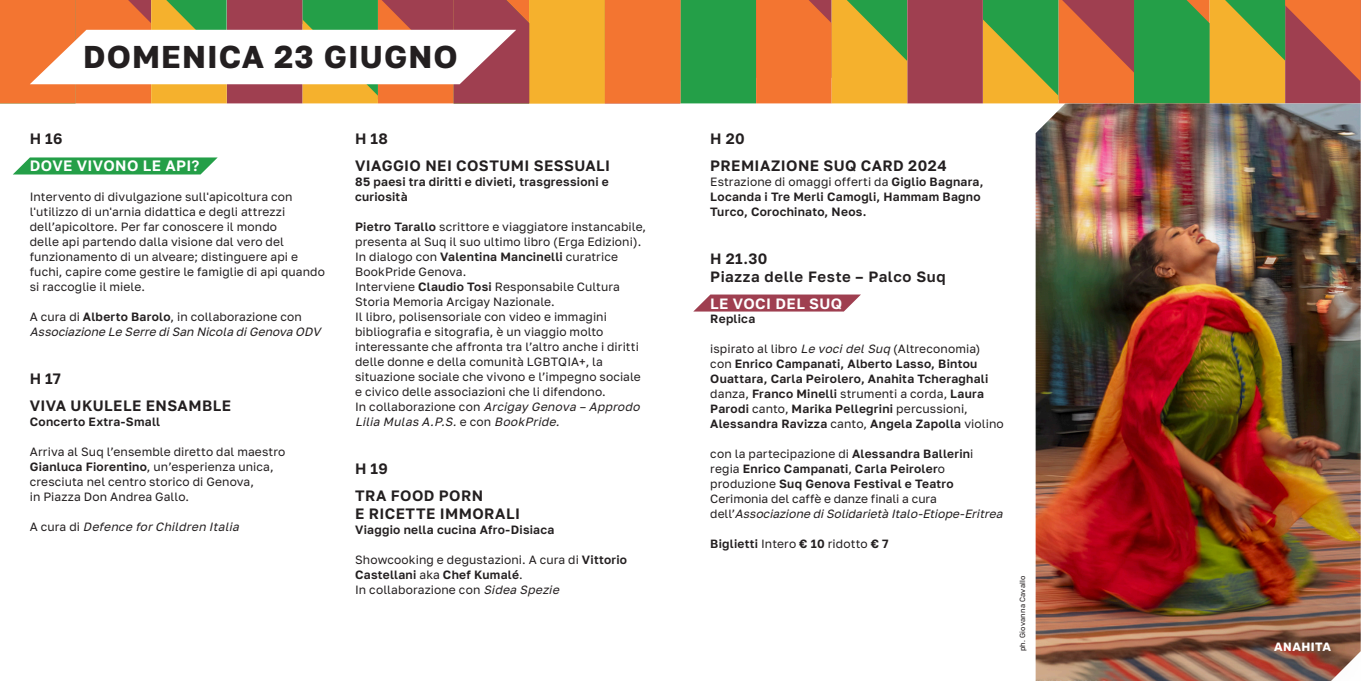
<style>
.page{position:relative;width:1361px;height:681px;background:#fff}
.page>*{position:absolute;margin:0;border:0;box-sizing:border-box;transform-origin:0 0}
.t1{font:700 31.5px "Golos Text";letter-spacing:.035em;color:#231f20}
._4_-_testo_corrente_regular{font:600 15px "Golos Text";letter-spacing:.03em;color:#231f20}
._4_-_testo_corrente_regular-2{font:600 15px "Golos Text";letter-spacing:.03em;color:#fff}
._4_-_testo_corrente_regular-3{font:600 14.85px "Golos Text";letter-spacing:.035em;color:#231f20}
._4_-_testo_corrente_regular-4{font:600 14.85px "Golos Text";letter-spacing:.03em;color:#fff}
._4_-_testo_corrente_regular-5{font:12px/15px "Golos Text";letter-spacing:.005em;color:#231f20}
._4_-_testo_corrente_regular-6{font:600 12px/15px "Golos Text";letter-spacing:.025em;color:#231f20}
._4_-_testo_corrente_regular-7{font:italic 12px/15px "Golos Text";color:#231f20}
._4_-_testo_corrente_regular-8{font:700 12px "Rubik";letter-spacing:.04em;color:#fff}
._4_-_testo_corrente_regular-9{font:7.5px "Rubik";letter-spacing:.025em;color:#231f20}
.s1{font-style:normal}
.s2{font-weight:600;font-style:normal}
.s3{font-weight:600}
.s4{font-style:italic}
.s5{font-weight:400}
</style>
<div class="page">
<svg style="left:13px;top:157px;width:205px;height:17px;background:#3ba95c"></svg>
<svg style="left:694px;top:294px;width:167px;height:17px;background:#ab5766"></svg>
<img style="left:1035px;top:103px;width:325px;height:577px">
<img style="left:1234px;top:596px;width:127px;height:84px">
<svg style="left:0;top:0;width:1360px;height:103px"></svg>
<p class="t1" style="left:83px;top:38px;width:376px">DOMENICA 23 GIUGNO</p>
<p class="_4_-_testo_corrente_regular" style="left:30px;top:129px;width:34px">H 16</p>
<p class="_4_-_testo_corrente_regular-2" style="left:30px;top:156px;width:171px">DOVE VIVONO LE API?</p>
<p class="_4_-_testo_corrente_regular-5" style="left:30px;top:189px;width:297px">Intervento di divulgazione sull'apicoltura con l'utilizzo di un'arnia didattica e degli attrezzi dell’apicoltore. Per far conoscere il mondo<br>delle api partendo dalla visione dal vero del funzionamento di un alveare; distinguere api e fuchi, capire come gestire le famiglie di api quando si raccoglie il miele.</p>
<p class="_4_-_testo_corrente_regular-7" style="left:30px;top:309px;width:295px"><span class="s1">A cura di</span> <span class="s2">Alberto Barolo</span><span class="s1">, in collaborazione con<br></span>Associazione Le Serre diSan Nicola diGenova ODV</p>
<p class="_4_-_testo_corrente_regular" style="left:30px;top:369px;width:33px">H 17</p>
<p class="_4_-_testo_corrente_regular" style="left:30px;top:396px;width:203px">VIVA UKULELE ENSAMBLE</p>
<p class="_4_-_testo_corrente_regular-6" style="left:30px;top:414px;width:132px">Concerto Extra-Small</p>
<p class="_4_-_testo_corrente_regular-5" style="left:30px;top:444px;width:257px">Arriva al Suq l’ensemble diretto dal maestro<br><span class="s3">Gianluca Fiorentino</span>, un’esperienza unica, cresciuta nel centro storico di Genova,</p>
<p class="_4_-_testo_corrente_regular-5" style="left:30px;top:489px;width:161px">in Piazza Don Andrea Gallo.</p>
<p class="_4_-_testo_corrente_regular-7" style="left:30px;top:519px;width:214px"><span class="s1">A c u r a d i</span> Defence forChildren Italia</p>
<p class="_4_-_testo_corrente_regular" style="left:355px;top:129px;width:34px">H 18</p>
<p class="_4_-_testo_corrente_regular" style="left:355px;top:156px;width:256px">VIAGGIO NEI COSTUMI SESSUALI</p>
<p class="_4_-_testo_corrente_regular-6" style="left:355px;top:174px;width:255px">85 paesi tra diritti e divieti, trasgressioni e curiosità</p>
<p class="_4_-_testo_corrente_regular-5" style="left:355px;top:219px;width:293px"><span class="s3">Pietro Tarallo</span> scrittore e viaggiatore instancabile, presenta al Suq il suo ultimo libro (Erga Edizioni).<br>In dialogo con <span class="s3">Valentina Mancinelli</span> curatrice BookPride Genova.</p>
<p class="_4_-_testo_corrente_regular-5" style="left:355px;top:279px;width:266px">Interviene <span class="s3">Claudio Tosi</span> Responsabile Cultura<br>Storia Memoria Arcigay Nazionale.</p>
<p class="_4_-_testo_corrente_regular-5" style="left:355px;top:309px;width:287px">Il libro, polisensoriale con video e immagini bibliografia e sitografia, è un viaggio molto interessante che affronta tra l’altro anche i diritti delle donne e della comunità LGBTQIA+, la situazione sociale che vivono e l’impegno sociale e civico delle associazioni che li difendono.</p>
<p class="_4_-_testo_corrente_regular-7" style="left:355px;top:399px;width:289px"><span class="s1">I n c o l l a b o r a z i o n e c o n</span> Arcigay Genova – Approdo<br>Lilia Mulas A.P.S.<span class="s1">e c o n</span> BookPride.</p>
<p class="_4_-_testo_corrente_regular" style="left:355px;top:459px;width:34px">H 19</p>
<p class="_4_-_testo_corrente_regular" style="left:355px;top:486px;width:130px">TRA FOOD PORN</p>
<p class="_4_-_testo_corrente_regular" style="left:355px;top:504px;width:166px">E RICETTE IMMORALI</p>
<p class="_4_-_testo_corrente_regular-6" style="left:355px;top:522px;width:201px">Viaggio nella cucina Afro-Disiaca</p>
<p class="_4_-_testo_corrente_regular-5" style="left:355px;top:552px;width:273px">Showcooking e degustazioni. A cura di <span class="s3">Vittorio<br>Castellani</span> aka <span class="s3">Chef Kumalé</span>.</p>
<p class="_4_-_testo_corrente_regular-5" style="left:355px;top:582px;width:208px">In collaborazione con <span class="s4">Sidea Spezie</span></p>
<p class="_4_-_testo_corrente_regular" style="left:710px;top:129px;width:36px">H 20</p>
<p class="_4_-_testo_corrente_regular" style="left:710px;top:156px;width:238px">PREMIAZIONE SUQ CARD 2024</p>
<p class="_4_-_testo_corrente_regular-5" style="left:710px;top:174px;width:275px">Estrazione di omaggi offerti da <span class="s3">Giglio Bagnara,</span></p>
<p class="_4_-_testo_corrente_regular-6" style="left:710px;top:189px;width:272px">Locanda i Tre Merli Camogli, Hammam Bagno<br>Turco, Corochinato, Neos.</p>
<p class="_4_-_testo_corrente_regular-3" style="left:710px;top:249px;width:59px">H 21.30</p>
<p class="_4_-_testo_corrente_regular-3" style="left:710px;top:267px;width:237px">Piazza delle Feste – Palco Suq</p>
<p class="_4_-_testo_corrente_regular-4" style="left:710px;top:294px;width:134px">LE VOCI DEL SUQ</p>
<p class="_4_-_testo_corrente_regular-6" style="left:710px;top:311px;width:46px">Replica</p>
<p class="_4_-_testo_corrente_regular-5" style="left:710px;top:341px;width:272px">ispirato al libro <span class="s4">Le vocidelSuq</span> (Altreconomia)</p>
<p class="_4_-_testo_corrente_regular-6" style="left:710px;top:356px;width:295px"><span class="s5">con</span> Enrico Campanati, Alberto Lasso, Bintou Ouattara, Carla Peirolero, Anahita Tcheraghali <span class="s5">danza,</span> Franco Minelli <span class="s5">strumenti a corda,</span> Laura Parodi <span class="s5">canto,</span> Marika Pellegrini <span class="s5">percussioni, </span>Alessandra Ravizza <span class="s5">canto,</span> Angela Zapolla <span class="s5">violino</span></p>
<p class="_4_-_testo_corrente_regular-5" style="left:710px;top:446px;width:265px">con la partecipazione di <span class="s3">Alessandra Ballerin</span>i</p>
<p class="_4_-_testo_corrente_regular-6" style="left:710px;top:461px;width:236px"><span class="s5">regia</span> Enrico Campanati<span class="s5">,</span> Carla Peiroler<span class="s5">o</span></p>
<p class="_4_-_testo_corrente_regular-6" style="left:710px;top:476px;width:245px"><span class="s5">produzione</span> Suq Genova Festival e Teatro</p>
<p class="_4_-_testo_corrente_regular-7" style="left:710px;top:490px;width:297px"><span class="s1">Cerimonia del caffè e danze finali a cura<br>d e l l ’</span> Associazione diSolidarietà Italo-Etiope-Eritrea</p>
<p class="_4_-_testo_corrente_regular-6" style="left:710px;top:535px;width:180px">Biglietti <span class="s5">Intero</span> € 10 <span class="s5">ridotto</span> € 7</p>
<p class="_4_-_testo_corrente_regular-9" style="left:1018px;top:651px;width:77px;rotate:-90deg">ph. Giovanna Cavallo</p>
<p class="_4_-_testo_corrente_regular-8" style="left:1274px;top:640px;width:59px">ANAHITA</p>
</div>
